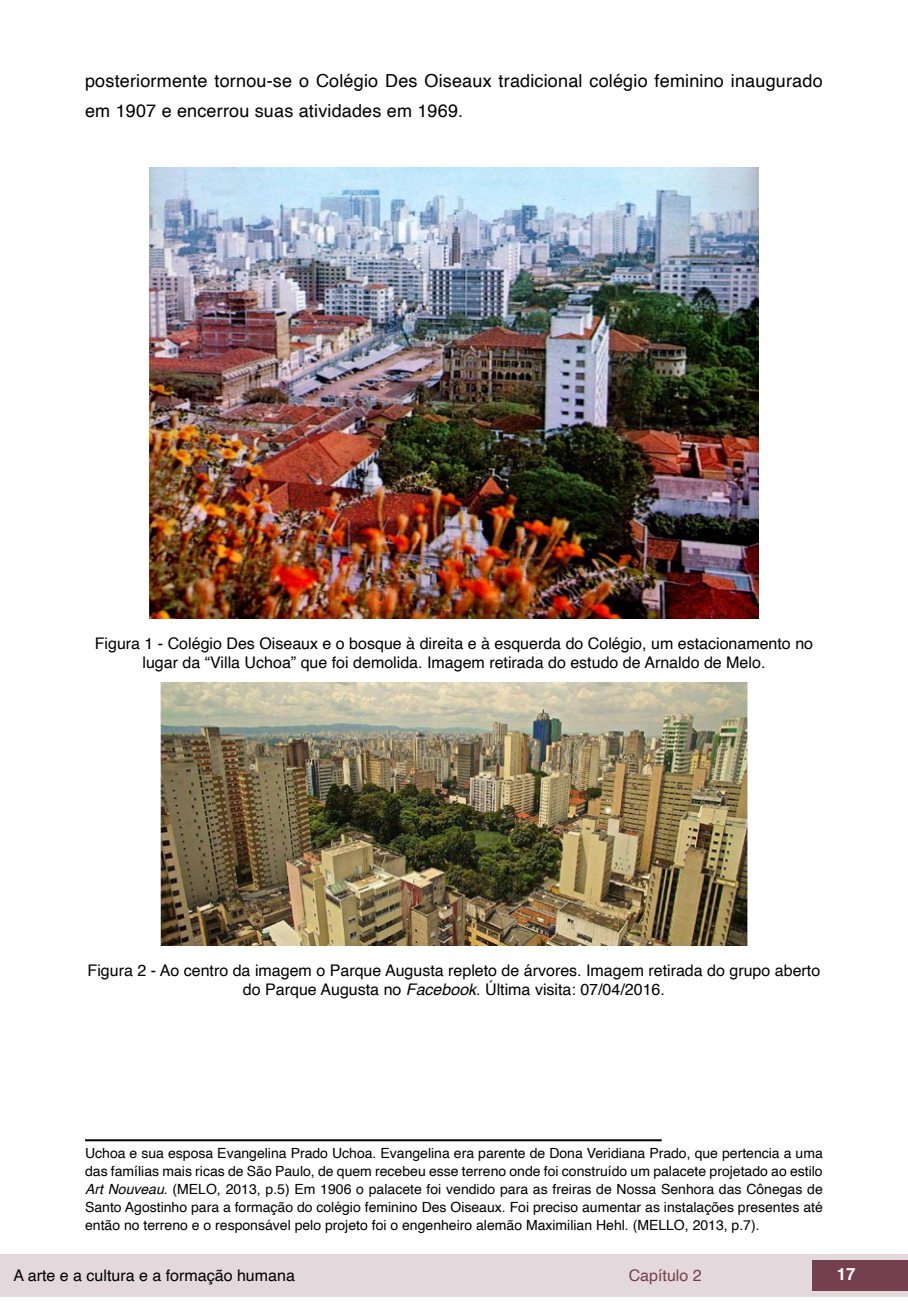
<style>
.page{position:relative;width:908px;height:1304px;background:#fff}
.page>*{position:absolute;margin:0;border:0;box-sizing:border-box;transform-origin:0 0}
.t1{font:18px/30px "Helvetica";letter-spacing:.01em;color:#000}
.t2{font:700 16.8px "Helvetica";color:#fff}
.t3{font:16px/19.2px "Helvetica";color:#000;text-align:center}
.t4{font:16px "Helvetica";color:#743f4f}
.t5{font:14px/18px "Helvetica";color:#000;text-align:justify}
.s1{font-style:italic}
</style>
<div class="page">
<div style="left:0;top:1254px;width:906px;height:43px;background:#e3d8dc"></div>
<div style="left:812px;top:1261px;width:95px;height:30px;background:#743f4f"></div>
<img style="left:150px;top:167px;width:607px;height:452px">
<img style="left:160px;top:683px;width:587px;height:262px">
<hr style="left:85px;top:1139px;width:576px;height:2px;background:#000">
<p class="t1" style="left:85px;top:66px;width:738px">posteriormente tornou-se o Colégio Des Oiseaux tradicional colégio feminino inaugurado em 1907 e encerrou suas atividades em 1969.</p>
<p class="t3" style="left:95px;top:634px;width:719px">Figura 1 - Colégio Des Oiseaux e o bosque à direita e à esquerda do Colégio, um estacionamento no lugar da “Villa Uchoa” que foi demolida. Imagem retirada do estudo de Arnaldo de Melo.</p>
<p class="t3" style="left:88px;top:961px;width:733px">Figura 2 - Ao centro da imagem o Parque Augusta repleto de árvores. Imagem retirada do grupo aberto do Parque Augusta no <span class="s1">Facebook</span>. Última visita: 07/04/2016.</p>
<p class="t5" style="left:85px;top:1145px;width:739px">Uchoa e sua esposa Evangelina Prado Uchoa. Evangelina era parente de Dona Veridiana Prado, que pertencia a uma das famílias mais ricas de São Paulo, de quem recebeu esse terreno onde foi construído um palacete projetado ao estilo <span class="s1">Art Nouveau</span>. (MELO, 2013, p.5) Em 1906 o palacete foi vendido para as freiras de Nossa Senhora das Cônegas de Santo Agostinho para a formação do colégio feminino Des Oiseaux. Foi preciso aumentar as instalações presentes até então no terreno e o responsável pelo projeto foi o engenheiro alemão Maximilian Hehl. (MELLO, 2013, p.7).</p>
<p class="t3" style="left:14px;top:1266px;width:283px">A arte e a cultura e a formação humana</p>
<p class="t4" style="left:628px;top:1263px;width:74px">Capítulo 2</p>
<p class="t2" style="left:836px;top:1264px;width:20px">17</p>
</div>
